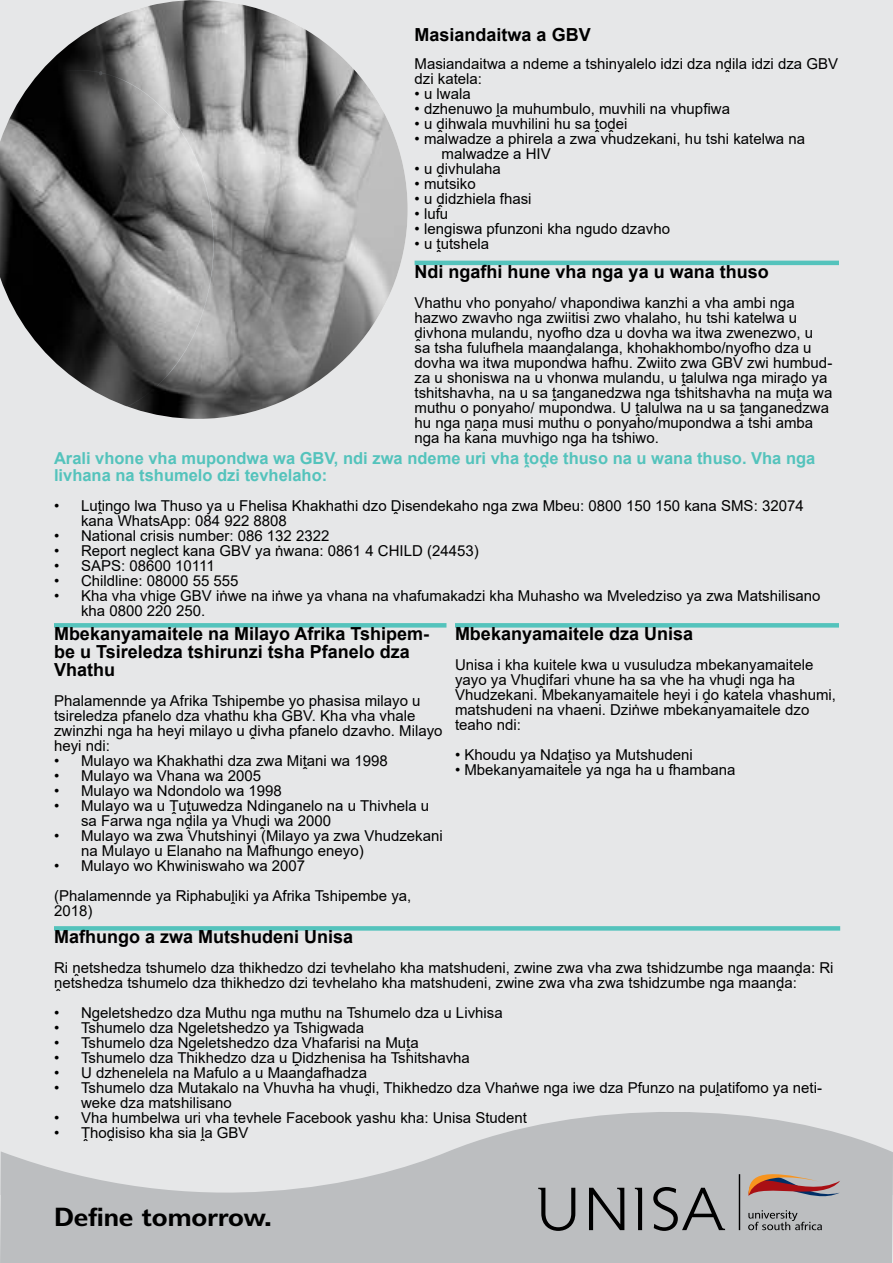
<style>
.page{position:relative;width:893px;height:1263px;background:#fff}
.page>*{position:absolute;margin:0;border:0;box-sizing:border-box;transform-origin:0 0}
.t1{font:600 25.5px "Delargo DT";color:#000}
.t2{font:700 18px/18px "Arial";color:#000}
.t3{font:700 16.5px/16.5px "Arial";color:#54c3bc}
.t4{font:15px/15px "Arial";color:#000}
</style>
<div class="page">
<div style="left:0;top:0;width:893px;height:1195px;background:#e6e7e8"></div>
<svg style="left:0;top:1112px;width:893px;height:151px;fill:#bcbec0"></svg>
<svg style="left:538px;top:1188px;width:37px;height:43px;background:#8d8e90"></svg>
<svg style="left:589px;top:1188px;width:35px;height:42px"></svg>
<svg style="left:635px;top:1188px;width:7px;height:42px"></svg>
<svg style="left:653px;top:1187px;width:72px;height:44px;background:#8f9092"></svg>
<svg style="left:748px;top:1150px;width:92px;height:80px;background:#b0a5a4"></svg>
<hr style="left:739px;top:1174px;width:1px;height:56px;background:#000">
<img style="left:55px;top:0;width:353px;height:417px">
<svg style="left:0;top:56px;width:231px;height:363px;background:#727272"></svg>
<svg style="left:99px;top:71px;width:4px;height:5px"></svg>
<div style="left:54px;top:623px;width:392px;height:5px;background:#54c3bc"></div>
<div style="left:455px;top:623px;width:384px;height:5px;background:#54c3bc"></div>
<hr style="left:415px;top:261px;width:424px;height:4px;background:#54c3bc">
<div style="left:54px;top:926px;width:786px;height:5px;background:#54c3bc"></div>
<p class="t2" style="left:415px;top:26px;width:178px">Masiandaitwa a GBV</p>
<p class="t4" style="left:415px;top:56px;width:425px">Masiandaitwa a ndeme a tshinyalelo idzi dza nḓila idzi dza GBV dzi katela:</p>
<p class="t4" style="left:415px;top:86px;width:58px">• u lwala</p>
<p class="t4" style="left:415px;top:101px;width:317px">• dzhenuwo ḽa muhumbulo, muvhili na vhupfiwa</p>
<p class="t4" style="left:415px;top:116px;width:214px">• u ḓihwala muvhilini hu sa ṱoḓei</p>
<p class="t4" style="left:442px;top:131px;width:365px;text-indent:-27px">• malwadze a phirela a zwa vhudzekani, hu tshi katelwa na malwadze a HIV</p>
<p class="t4" style="left:415px;top:161px;width:88px">• u ḓivhulaha</p>
<p class="t4" style="left:415px;top:176px;width:63px">• mutsiko</p>
<p class="t4" style="left:415px;top:191px;width:118px">• u ḓidzhiela fhasi</p>
<p class="t4" style="left:415px;top:206px;width:35px">• lufu</p>
<p class="t4" style="left:415px;top:221px;width:257px">• lengiswa pfunzoni kha ngudo dzavho</p>
<p class="t4" style="left:415px;top:236px;width:76px">• u ṱutshela</p>
<p class="t2" style="left:415px;top:263px;width:356px">Ndi ngafhi hune vha nga ya u wana thuso</p>
<p class="t4" style="left:415px;top:295px;width:419px">Vhathu vho ponyaho/ vhapondiwa kanzhi a vha ambi nga hazwo zwavho nga zwiitisi zwo vhalaho, hu tshi katelwa u ḓivhona mulandu, nyofho dza u dovha wa itwa zwenezwo, u sa tsha fulufhela maanḓalanga, khohakhombo/nyofho dza u dovha wa itwa mupondwa hafhu. Zwiito zwa GBV zwi humbud&shy;za u shoniswa na u vhonwa mulandu, u ṱalulwa nga miraḓo ya tshitshavha, na u sa ṱanganedzwa nga tshitshavha na muṱa wa muthu o ponyaho/ mupondwa. U ṱalulwa na u sa ṱanganedzwa hu nga ṋaṋa musi muthu o ponyaho/mupondwa a tshi amba nga ha kana muvhigo nga ha tshiwo.</p>
<p class="t3" style="left:54px;top:451px;width:763px">Arali vhone vha mupondwa wa GBV, ndi zwa ndeme uri vha ṱoḓe thuso na u wana thuso. Vha nga livhana na tshumelo dzi tevhelaho:</p>
<p class="t4" style="left:81px;top:498px;width:724px;text-indent:-27px">• Luṱingo lwa Thuso ya u Fhelisa Khakhathi dzo Ḓisendekaho nga zwa Mbeu: 0800 150 150 kana SMS: 32074 kana WhatsApp: 084 922 8808</p>
<p class="t4" style="left:54px;top:528px;width:277px">• National crisis number: 086 132 2322</p>
<p class="t4" style="left:54px;top:543px;width:426px">• Report neglect kana GBV ya ṅwana: 0861 4 CHILD (24453)</p>
<p class="t4" style="left:54px;top:558px;width:162px">• SAPS: 08600 10111</p>
<p class="t4" style="left:54px;top:573px;width:186px">• Childline: 08000 55 555</p>
<p class="t4" style="left:81px;top:588px;width:741px;text-indent:-27px">• Kha vha vhige GBV iṅwe na iṅwe ya vhana na vhafumakadzi kha Muhasho wa Mveledziso ya zwa Matshilisano kha 0800 220 250.</p>
<p class="t2" style="left:54px;top:625px;width:377px">Mbekanyamaitele na Milayo Afrika Tshipem&shy;be u Tsireledza tshirunzi tsha Pfanelo dza<br>Vhathu</p>
<p class="t4" style="left:54px;top:693px;width:390px">Phalamennde ya Afrika Tshipembe yo phasisa milayo u tsireledza pfanelo dza vhathu kha GBV. Kha vha vhale zwinzhi nga ha heyi milayo u ḓivha pfanelo dzavho. Milayo heyi ndi:</p>
<p class="t4" style="left:54px;top:753px;width:335px">• Mulayo wa Khakhathi dza zwa Miṱani wa 1998</p>
<p class="t4" style="left:54px;top:768px;width:209px">• Mulayo wa Vhana wa 2005</p>
<p class="t4" style="left:54px;top:783px;width:229px">• Mulayo wa Ndondolo wa 1998</p>
<p class="t4" style="left:81px;top:798px;width:350px;text-indent:-27px">• Mulayo wa u Ṱuṱuwedza Ndinganelo na u Thivhela u sa Farwa nga nḓila ya Vhuḓi wa 2000</p>
<p class="t4" style="left:81px;top:828px;width:363px;text-indent:-27px">• Mulayo wa zwa Vhutshinyi (Milayo ya zwa Vhudzekani na Mulayo u Elanaho na Mafhungo eneyo)</p>
<p class="t4" style="left:54px;top:851px;width:359px;line-height:30px">• Mulayo wo Khwiniswaho wa 2007<br>(Phalamennde ya Riphabuḽiki ya Afrika Tshipembe ya,</p>
<p class="t4" style="left:54px;top:903px;width:40px">2018)</p>
<p class="t2" style="left:455px;top:625px;width:240px">Mbekanyamaitele dza Unisa</p>
<p class="t4" style="left:455px;top:657px;width:382px">Unisa i kha kuitele kwa u vusuludza mbekanyamaitele yayo ya Vhuḓifari vhune ha sa vhe ha vhuḓi nga ha Vhudzekani. Mbekanyamaitele heyi i ḓo katela vhashumi, matshudeni na vhaeni. Dziṅwe mbekanyamaitele dzo teaho ndi:</p>
<p class="t4" style="left:455px;top:747px;width:239px">• Khoudu ya Ndaṱiso ya Mutshudeni</p>
<p class="t4" style="left:455px;top:762px;width:282px">• Mbekanyamaitele ya nga ha u fhambana</p>
<p class="t2" style="left:54px;top:928px;width:301px">Mafhungo a zwa Mutshudeni Unisa</p>
<p class="t4" style="left:54px;top:960px;width:781px">Ri ṋetshedza tshumelo dza thikhedzo dzi tevhelaho kha matshudeni, zwine zwa vha zwa tshidzumbe nga maanḓa: Ri ṋetshedza tshumelo dza thikhedzo dzi tevhelaho kha matshudeni, zwine zwa vha zwa tshidzumbe nga maanḓa:</p>
<p class="t4" style="left:54px;top:1005px;width:450px">• Ngeletshedzo dza Muthu nga muthu na Tshumelo dza u Livhisa</p>
<p class="t4" style="left:54px;top:1020px;width:312px">• Tshumelo dza Ngeletshedzo ya Tshigwada</p>
<p class="t4" style="left:54px;top:1035px;width:366px">• Tshumelo dza Ngeletshedzo dza Vhafarisi na Muṱa</p>
<p class="t4" style="left:54px;top:1050px;width:417px">• Tshumelo dza Thikhedzo dza u Ḓidzhenisa ha Tshitshavha</p>
<p class="t4" style="left:54px;top:1065px;width:314px">• U dzhenelela na Mafulo a u Maanḓafhadza</p>
<p class="t4" style="left:81px;top:1080px;width:743px;text-indent:-27px">• Tshumelo dza Mutakalo na Vhuvha ha vhuḓi, Thikhedzo dza Vhaṅwe nga iwe dza Pfunzo na puḽatifomo ya neti&shy;weke dza matshilisano</p>
<p class="t4" style="left:54px;top:1110px;width:475px">• Vha humbelwa uri vha tevhele Facebook yashu kha: Unisa Student</p>
<p class="t4" style="left:54px;top:1125px;width:196px">• Ṱhoḓisiso kha sia ḽa GBV</p>
<h1 class="t1" style="left:54px;top:1201px;width:219px">Define tomorrow.</h1>
</div>
